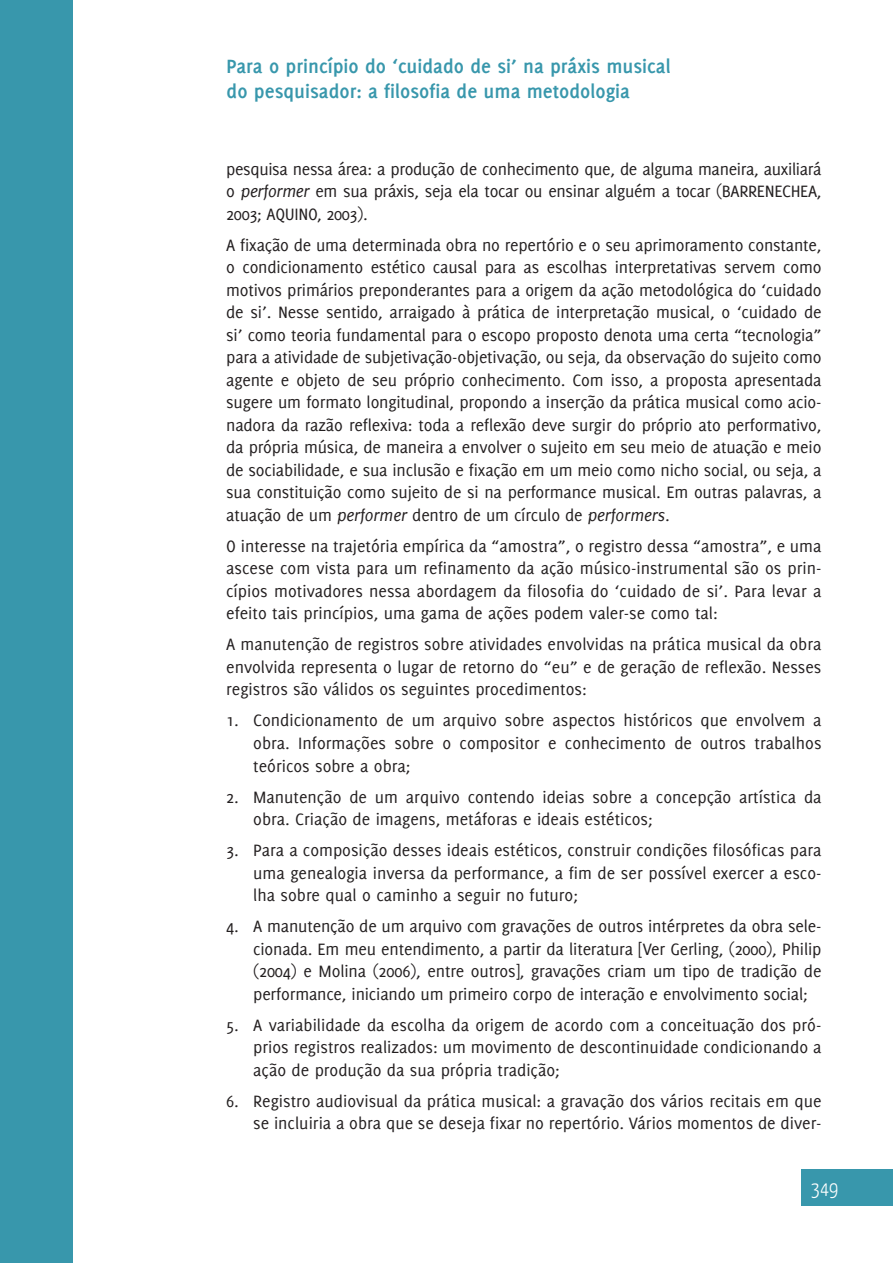
<style>
.page{position:relative;width:893px;height:1263px;background:#fff}
.page>*{position:absolute;margin:0;border:0;box-sizing:border-box;transform-origin:0 0}
.t1{font:700 21px/25.2px "Delicious";color:#3897ac}
.t2{font:300 21px "Yanone Kaffeesatz";color:#fff}
.t3{font:18px/22.5px "Delicious";color:#231f20;text-align:justify}
.s1{font-style:italic}
</style>
<div class="page">
<div style="left:0;top:0;width:72px;height:1263px;background:#3897ac"></div>
<div style="left:802px;top:1170px;width:91px;height:36px;background:#3897ac"></div>
<p class="t1" style="left:227px;top:53px;width:446px">Para o princípio do ‘cuidado de si’ na práxis musical do pesquisador: a filosofia de uma metodologia</p>
<p class="t3" style="left:226px;top:158px;width:597px">pesquisa nessa área: a produção de conhecimento que, de alguma maneira, auxiliará o <span class="s1">performer</span> em sua práxis, seja ela tocar ou ensinar alguém a tocar (BARRENECHEA, 2003; AQUINO, 2003).</p>
<p class="t3" style="left:226px;top:234px;width:597px">A fixação de uma determinada obra no repertório e o seu aprimoramento constante, o condicionamento estético causal para as escolhas interpretativas servem como motivos primários preponderantes para a origem da ação metodológica do ‘cuidado de si’. Nesse sentido, arraigado à prática de interpretação musical, o ‘cuidado de si’ como teoria fundamental para o escopo proposto denota uma certa “tecnologia” para a atividade de subjetivação-objetivação, ou seja, da observação do sujeito como agente e objeto de seu próprio conhecimento. Com isso, a proposta apresentada sugere um formato longitudinal, propondo a inserção da prática musical como acio&shy;nadora da razão reflexiva: toda a reflexão deve surgir do próprio ato performativo, da própria música, de maneira a envolver o sujeito em seu meio de atuação e meio de sociabilidade, e sua inclusão e fixação em um meio como nicho social, ou seja, a sua constituição como sujeito de si na performance musical. Em outras palavras, a atuação de um <span class="s1">performer</span> dentro de um círculo de <span class="s1">performers</span>.</p>
<p class="t3" style="left:226px;top:535px;width:597px">O interesse na trajetória empírica da “amostra”, o registro dessa “amostra”, e uma ascese com vista para um refinamento da ação músico-instrumental são os prin&shy;cípios motivadores nessa abordagem da filosofia do ‘cuidado de si’. Para levar a efeito tais princípios, uma gama de ações podem valer-se como tal:</p>
<p class="t3" style="left:226px;top:633px;width:597px">A manutenção de registros sobre atividades envolvidas na prática musical da obra envolvida representa o lugar de retorno do “eu” e de geração de reflexão. Nesses registros são válidos os seguintes procedimentos:</p>
<p class="t3" style="left:253px;top:709px;width:570px;text-indent:-27px">1. Condicionamento de um arquivo sobre aspectos históricos que envolvem a obra. Informações sobre o compositor e conhecimento de outros trabalhos teóricos sobre a obra;</p>
<p class="t3" style="left:253px;top:785px;width:570px;text-indent:-27px">2. Manutenção de um arquivo contendo ideias sobre a concepção artística da obra. Criação de imagens, metáforas e ideais estéticos;</p>
<p class="t3" style="left:253px;top:839px;width:570px;text-indent:-27px">3. Para a composição desses ideais estéticos, construir condições filosóficas para uma genealogia inversa da performance, a fim de ser possível exercer a esco&shy;lha sobre qual o caminho a seguir no futuro;</p>
<p class="t3" style="left:253px;top:915px;width:570px;text-indent:-27px">4. A manutenção de um arquivo com gravações de outros intérpretes da obra sele&shy;cionada. Em meu entendimento, a partir da literatura [Ver Gerling, (2000), Philip (2004) e Molina (2006), entre outros], gravações criam um tipo de tradição de performance, iniciando um primeiro corpo de interação e envolvimento social;</p>
<p class="t3" style="left:253px;top:1013px;width:570px;text-indent:-27px">5. A variabilidade da escolha da origem de acordo com a conceituação dos pró&shy;prios registros realizados: um movimento de descontinuidade condicionando a ação de produção da sua própria tradição;</p>
<p class="t3" style="left:226px;top:1089px;width:597px;text-align:right">6. Registro audiovisual da prática musical: a gravação dos vários recitais em que se incluiria a obra que se deseja fixar no repertório. Vários momentos de diver-</p>
<p class="t2" style="left:811px;top:1176px;width:29px">349</p>
</div>
